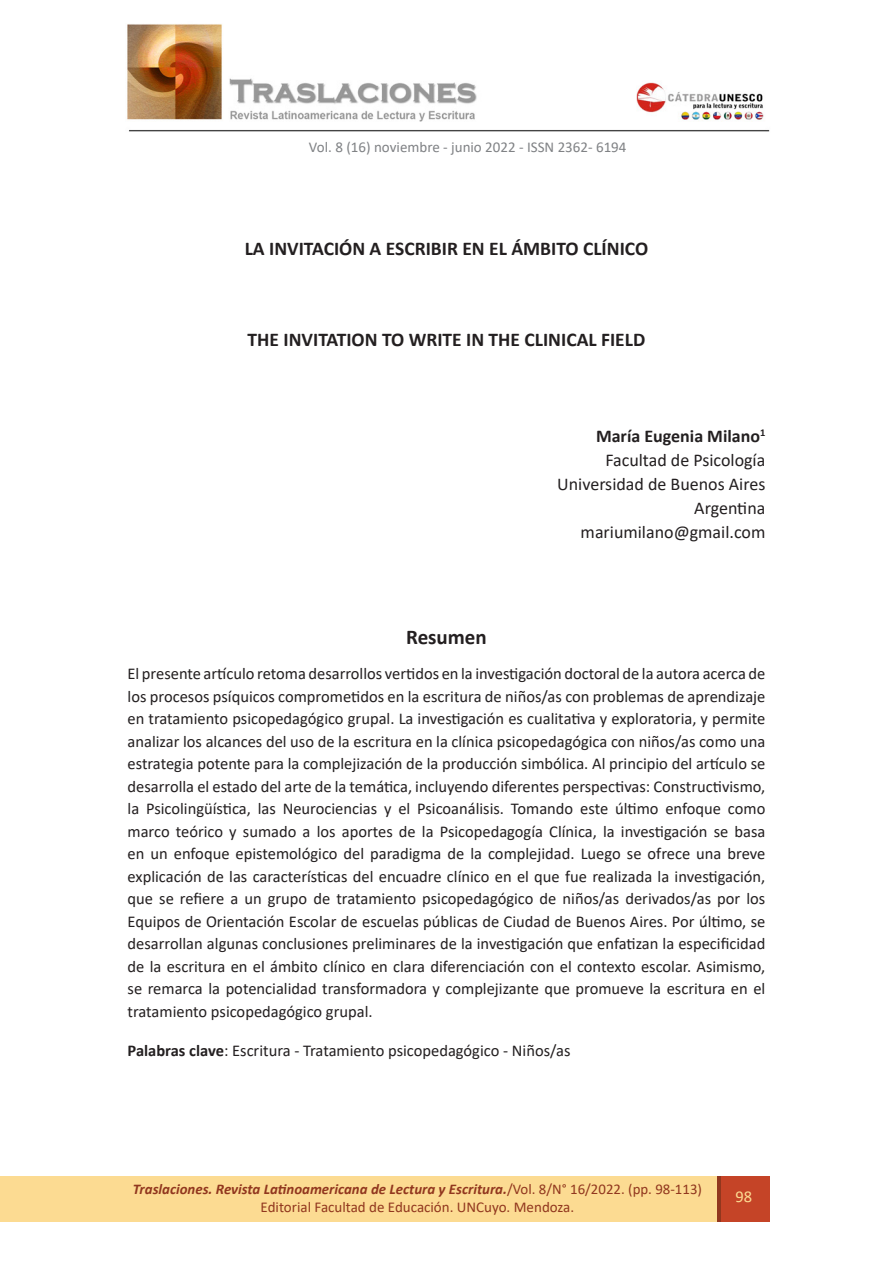
<style>
.page{position:relative;width:893px;height:1263px;background:#fff}
.page>*{position:absolute;margin:0;border:0;box-sizing:border-box;transform-origin:0 0}
.Titulo{font:700 21px "Calibri";color:#231f20}
.Título_Principal{font:700 19.5px "Calibri";color:#231f20}
.t1{font:18px "Calibri";color:#231f20}
.t2{font:700 18px "Calibri";color:#231f20}
.Resumen{font:16.5px/22.5px "Calibri";color:#231f20;text-align:justify}
.t3{font:16.5px "Calibri";color:#fcdb92}
.t4{font:15px "Calibri";color:#91371e}
.t5{font:15px "Calibri";color:#808285}
.t6{font:italic 700 14.85px "Calibri";color:#91371e}
.s1{font-weight:700}
.s2{font-weight:400;font-style:normal}
</style>
<div class="page">
<img style="left:127px;top:24px;width:643px;height:108px">
<div style="left:718px;top:1176px;width:52px;height:46px;background:#c54427"></div>
<div style="left:0;top:1176px;width:719px;height:46px;background:#fcdb92"></div>
<hr style="left:718px;top:1176px;width:3px;height:46px;background:#91371e">
<p class="t5" style="left:309px;top:136px;width:319px">Vol. 8 (16) noviembre - junio 2022 - ISSN 2362- 6194</p>
<p class="Título_Principal" style="left:245px;top:234px;width:405px">LA INVITACIÓN A ESCRIBIR EN EL ÁMBITO CLÍNICO</p>
<p class="Título_Principal" style="left:248px;top:325px;width:399px">THE INVITATION TO WRITE IN THE CLINICAL FIELD</p>
<p class="t2" style="left:596px;top:423px;width:171px">María Eugenia Milano<sup>1</sup></p>
<p class="t1" style="left:605px;top:447px;width:162px">Facultad de Psicología</p>
<p class="t1" style="left:557px;top:471px;width:210px">Universidad de Buenos Aires</p>
<p class="t1" style="left:694px;top:495px;width:73px">Argentina</p>
<p class="t1" style="left:581px;top:519px;width:186px">mariumilano@gmail.com</p>
<p class="Titulo" style="left:406px;top:622px;width:82px">Resumen</p>
<p class="Resumen" style="left:128px;top:662px;width:639px">El presente artículo retoma desarrollos vertidos en la investigación doctoral de la autora acerca de los procesos psíquicos comprometidos en la escritura de niños/as con problemas de aprendizaje en tratamiento psicopedagógico grupal. La investigación es cualitativa y exploratoria, y permite analizar los alcances del uso de la escritura en la clínica psicopedagógica con niños/as como una estrategia potente para la complejización de la producción simbólica. Al principio del artículo se desarrolla el estado del arte de la temática, incluyendo diferentes perspectivas: Constructivismo, la Psicolingüística, las Neurociencias y el Psicoanálisis. Tomando este último enfoque como marco teórico y sumado a los aportes de la Psicopedagogía Clínica, la investigación se basa en un enfoque epistemológico del paradigma de la complejidad. Luego se ofrece una breve explicación de las características del encuadre clínico en el que fue realizada la investigación, que se refiere a un grupo de tratamiento psicopedagógico de niños/as derivados/as por los Equipos de Orientación Escolar de escuelas públicas de Ciudad de Buenos Aires. Por último, se desarrollan algunas conclusiones preliminares de la investigación que enfatizan la especificidad de la escritura en el ámbito clínico en clara diferenciación con el contexto escolar. Asimismo, se remarca la potencialidad transformadora y complejizante que promueve la escritura en el tratamiento psicopedagógico grupal.</p>
<p class="Resumen" style="left:128px;top:1039px;width:445px"><span class="s1">Palabras clave</span>: Escritura - Tratamiento psicopedagógico - Niños/as</p>
<p class="t6" style="left:133px;top:1179px;width:571px">Traslaciones. Revista Latinoamericana de Lectura y Escritura.<span class="s2">/Vol. 8/N° 16/2022. (pp. 98-113)</span></p>
<p class="t4" style="left:261px;top:1197px;width:315px">Editorial Facultad de Educación. UNCuyo. Mendoza.</p>
<p class="t3" style="left:736px;top:1185px;width:18px">98</p>
</div>
